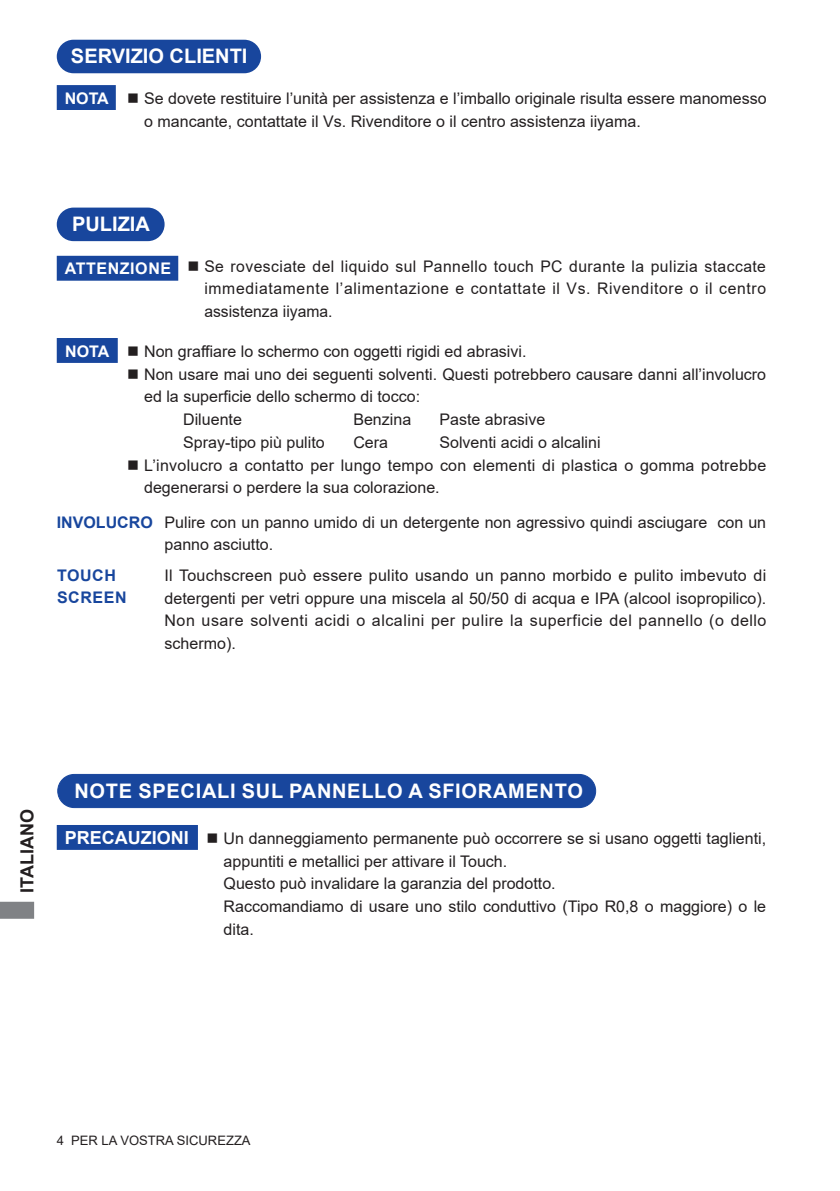
<style>
.page{position:relative;width:840px;height:1191px;background:#fff}
.page>*{position:absolute;margin:0;border:0;box-sizing:border-box;transform-origin:0 0}
.t1{font:700 20px "Arial";letter-spacing:.035em;color:#fff}
.t2{font:700 20px "Arial";color:#fff}
.t3{font:700 18px "Arial";color:#231f20}
.t4{font:16px/22.6px "Arial";color:#231f20}
.t5{font:700 16px/22.6px "Arial";letter-spacing:.035em;color:#18469d}
.t6{font:13px "Arial";color:#231f20}
.s1{font-weight:700;color:#fff}
.s2{font-weight:700;color:#18469d}
.s3{font-weight:700;font-size:18px;color:#fff}
</style>
<div class="page">
<svg style="left:0;top:901px;width:34px;height:17px"></svg>
<div style="left:58px;top:209px;width:105px;height:31px;background:#18469d;border-radius:16px"></div>
<div style="left:57px;top:208px;width:107px;height:33px;border:2px solid #18469d;border-radius:16px"></div>
<div style="left:58px;top:41px;width:202px;height:31px;background:#18469d;border-radius:16px"></div>
<div style="left:57px;top:40px;width:204px;height:33px;border:2px solid #18469d;border-radius:16px"></div>
<div style="left:57px;top:85px;width:59px;height:25px;background:#18469d;border:2px solid #18469d"></div>
<div style="left:57px;top:256px;width:121px;height:25px;background:#18469d;border:2px solid #18469d"></div>
<div style="left:57px;top:338px;width:61px;height:25px;background:#18469d;border:2px solid #18469d"></div>
<div style="left:58px;top:774px;width:537px;height:33px;background:#18469d;border-radius:17px"></div>
<div style="left:57px;top:774px;width:538px;height:34px;border:1px solid #18469d;border-radius:17px"></div>
<div style="left:57px;top:825px;width:141px;height:25px;background:#18469d;border:2px solid #18469d"></div>
<p class="t2" style="left:71px;top:42px;width:178px">SERVIZIO CLIENTI</p>
<p class="t4" style="left:144px;top:87px;width:623px;text-indent:-79px"><span class="s1">NOTA</span> ■ Se dovete restituire l’unità per assistenza e l’imballo originale risulta essere manomesso o mancante, contattate il Vs. Rivenditore o il centro assistenza iiyama.</p>
<p class="t2" style="left:72px;top:210px;width:79px">PULIZIA</p>
<p class="t4" style="left:204px;top:255px;width:563px;text-align:justify;text-indent:-139px"><span class="s1">ATTENZIONE</span> ■ Se rovesciate del liquido sul Pannello touch PC durante la pulizia staccate immediatamente l’alimentazione e contattate il Vs. Rivenditore o il centro assistenza iiyama.</p>
<p class="t4" style="left:65px;top:340px;width:462px"><span class="s1">NOTA</span> ■ Non graffiare lo schermo con oggetti rigidi ed abrasivi.</p>
<p class="t4" style="left:127px;top:363px;width:640px">■ Non usare mai uno dei seguenti solventi. Questi potrebbero causare danni all’involucro</p>
<p class="t4" style="left:144px;top:385px;width:277px">ed la superficie dello schermo di tocco:</p>
<p class="t4" style="left:183px;top:408px;width:60px">Diluente</p>
<p class="t4" style="left:353px;top:408px;width:59px">Benzina</p>
<p class="t4" style="left:439px;top:408px;width:107px">Paste abrasive</p>
<p class="t4" style="left:183px;top:431px;width:143px">Spray-tipo più pulito</p>
<p class="t4" style="left:353px;top:431px;width:36px">Cera</p>
<p class="t4" style="left:439px;top:431px;width:162px">Solventi acidi o alcalini</p>
<p class="t4" style="left:144px;top:453px;width:623px;text-indent:-17px">■ L’involucro a contatto per lungo tempo con elementi di plastica o gomma potrebbe degenerarsi o perdere la sua colorazione.</p>
<p class="t4" style="left:164px;top:510px;width:602px;text-indent:-108px"><span class="s2">INVOLUCRO</span> Pulire con un panno umido di un detergente non agressivo quindi asciugare con un panno asciutto.</p>
<p class="t5" style="left:57px;top:564px;width:71px">TOUCH<br>SCREEN</p>
<p class="t4" style="left:164px;top:564px;width:603px;text-align:justify">Il Touchscreen può essere pulito usando un panno morbido e pulito imbevuto di detergenti per vetri oppure una miscela al 50/50 di acqua e IPA (alcool isopropilico).<br>Non usare solventi acidi o alcalini per pulire la superficie del pannello (o dello schermo).</p>
<p class="t3" style="left:14px;top:892px;width:85px;rotate:-90deg">ITALIANO</p>
<p class="t1" style="left:74px;top:777px;width:509px">NOTE SPECIALI SUL PANNELLO A SFIORAMENTO</p>
<p class="t4" style="left:223px;top:827px;width:543px;text-indent:-159px"><span class="s3">PRECAUZIONI</span> ■ Un danneggiamento permanente può occorrere se si usano oggetti taglienti, appuntiti e metallici per attivare il Touch.<br>Questo può invalidare la garanzia del prodotto.<br>Raccomandiamo di usare uno stilo conduttivo (Tipo R0,8 o maggiore) o le dita.</p>
<p class="t6" style="left:57px;top:1131px;width:195px">4 PER LA VOSTRA SICUREZZA</p>
</div>
